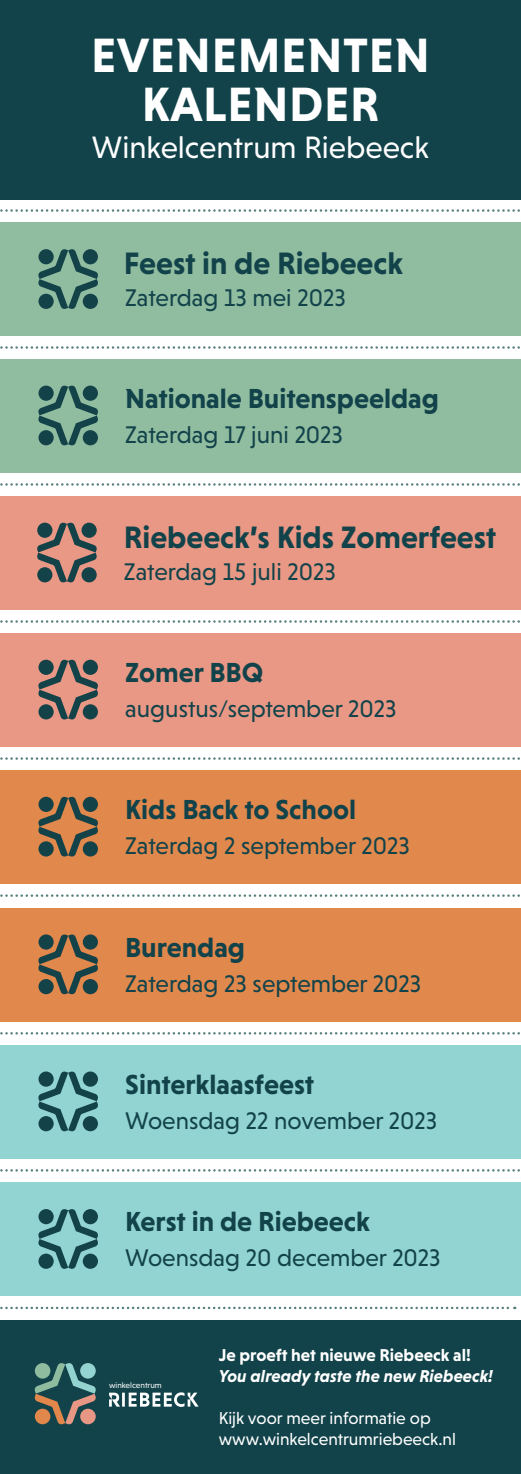
<style>
.page{position:relative;width:521px;height:1474px;background:#fff}
.page>*{position:absolute;margin:0;border:0;box-sizing:border-box;transform-origin:0 0}
.t1{font:700 49px/49px "Niveau Grotesk";letter-spacing:.015em;color:#fff;text-align:center}
.t2{font:700 31.5px "Niveau Grotesk";color:#12434a}
.t3{font:31.5px "Niveau Grotesk";color:#fff}
.t4{font:700 28px "Niveau Grotesk";color:#12434a}
.t5{font:24.5px "Niveau Grotesk";color:#12434a}
.t6{font:17.5px/21px "Niveau Grotesk";color:#fff}
.t7{font:italic 700 17.5px "Niveau Grotesk";color:#fff}
.t8{font:700 17.5px "Niveau Grotesk";color:#fff}
.t9{font:8.4px "Niveau Grotesk";color:#fff}
</style>
<div class="page">
<div style="left:0;top:0;width:521px;height:200px;background:#12434a"></div>
<svg style="left:0;top:346px;width:520px;height:3px"></svg>
<svg style="left:0;top:483px;width:520px;height:2px"></svg>
<svg style="left:0;top:620px;width:520px;height:2px"></svg>
<svg style="left:0;top:757px;width:520px;height:2px"></svg>
<svg style="left:0;top:894px;width:520px;height:2px"></svg>
<svg style="left:0;top:1032px;width:520px;height:2px"></svg>
<svg style="left:0;top:1169px;width:520px;height:2px"></svg>
<svg style="left:0;top:1306px;width:515px;height:3px"></svg>
<svg style="left:0;top:209px;width:520px;height:3px"></svg>
<div style="left:0;top:222px;width:521px;height:114px;background:#90bca0"></div>
<div style="left:0;top:359px;width:521px;height:114px;background:#90bca0"></div>
<div style="left:0;top:496px;width:521px;height:114px;background:#e99885"></div>
<div style="left:0;top:633px;width:521px;height:113px;background:#e99885"></div>
<div style="left:0;top:770px;width:521px;height:113px;background:#e1884c"></div>
<div style="left:0;top:907px;width:521px;height:114px;background:#e1884c"></div>
<div style="left:0;top:1044px;width:521px;height:114px;background:#92d4d1"></div>
<div style="left:0;top:1182px;width:521px;height:114px;background:#92d4d1"></div>
<div style="left:0;top:1320px;width:521px;height:153px;background:#12434a"></div>
<svg style="left:38px;top:249px;width:60px;height:60px"></svg>
<svg style="left:35px;top:1363px;width:61px;height:61px"></svg>
<svg style="left:109px;top:1392px;width:89px;height:14px"></svg>
<svg style="left:38px;top:385px;width:60px;height:61px"></svg>
<svg style="left:37px;top:522px;width:60px;height:61px"></svg>
<svg style="left:38px;top:659px;width:60px;height:61px"></svg>
<svg style="left:38px;top:796px;width:60px;height:61px"></svg>
<svg style="left:38px;top:934px;width:60px;height:60px"></svg>
<svg style="left:38px;top:1071px;width:60px;height:60px"></svg>
<svg style="left:38px;top:1209px;width:60px;height:60px"></svg>
<h1 class="t1" style="left:91px;top:30px;width:340px">EVENEMENTEN<br>KALENDER</h1>
<p class="t3" style="left:92px;top:130px;width:339px">Winkelcentrum Riebeeck</p>
<p class="t2" style="left:124px;top:245px;width:280px">Feest in de Riebeeck</p>
<p class="t5" style="left:125px;top:284px;width:222px">Zaterdag 13 mei 2023</p>
<p class="t4" style="left:125px;top:382px;width:315px">Nationale Buitenspeeldag</p>
<p class="t5" style="left:125px;top:420px;width:219px">Zaterdag 17 juni 2023</p>
<p class="t2" style="left:124px;top:518px;width:374px">Riebeeck’s Kids Zomerfeest</p>
<p class="t5" style="left:124px;top:557px;width:213px">Zaterdag 15 juli 2023</p>
<p class="t4" style="left:125px;top:656px;width:140px">Zomer BBQ</p>
<p class="t5" style="left:125px;top:694px;width:273px">augustus/september 2023</p>
<p class="t4" style="left:125px;top:793px;width:232px">Kids Back to School</p>
<p class="t5" style="left:125px;top:831px;width:286px">Zaterdag 2 september 2023</p>
<p class="t4" style="left:125px;top:931px;width:121px">Burendag</p>
<p class="t5" style="left:125px;top:969px;width:297px">Zaterdag 23 september 2023</p>
<p class="t4" style="left:125px;top:1068px;width:190px">Sinterklaasfeest</p>
<p class="t5" style="left:125px;top:1106px;width:313px">Woensdag 22 november 2023</p>
<p class="t4" style="left:125px;top:1205px;width:246px">Kerst in de Riebeeck</p>
<p class="t5" style="left:125px;top:1244px;width:317px">Woensdag 20 december 2023</p>
<p class="t9" style="left:109px;top:1379px;width:54px">winkelcentrum</p>
<p class="t8" style="left:219px;top:1344px;width:254px">Je proeft het nieuwe Riebeeck al!</p>
<p class="t7" style="left:219px;top:1365px;width:276px">You already taste the new Riebeeck!</p>
<p class="t6" style="left:219px;top:1407px;width:239px">Kijk voor meer informatie op www.winkelcentrumriebeeck.nl</p>
</div>
